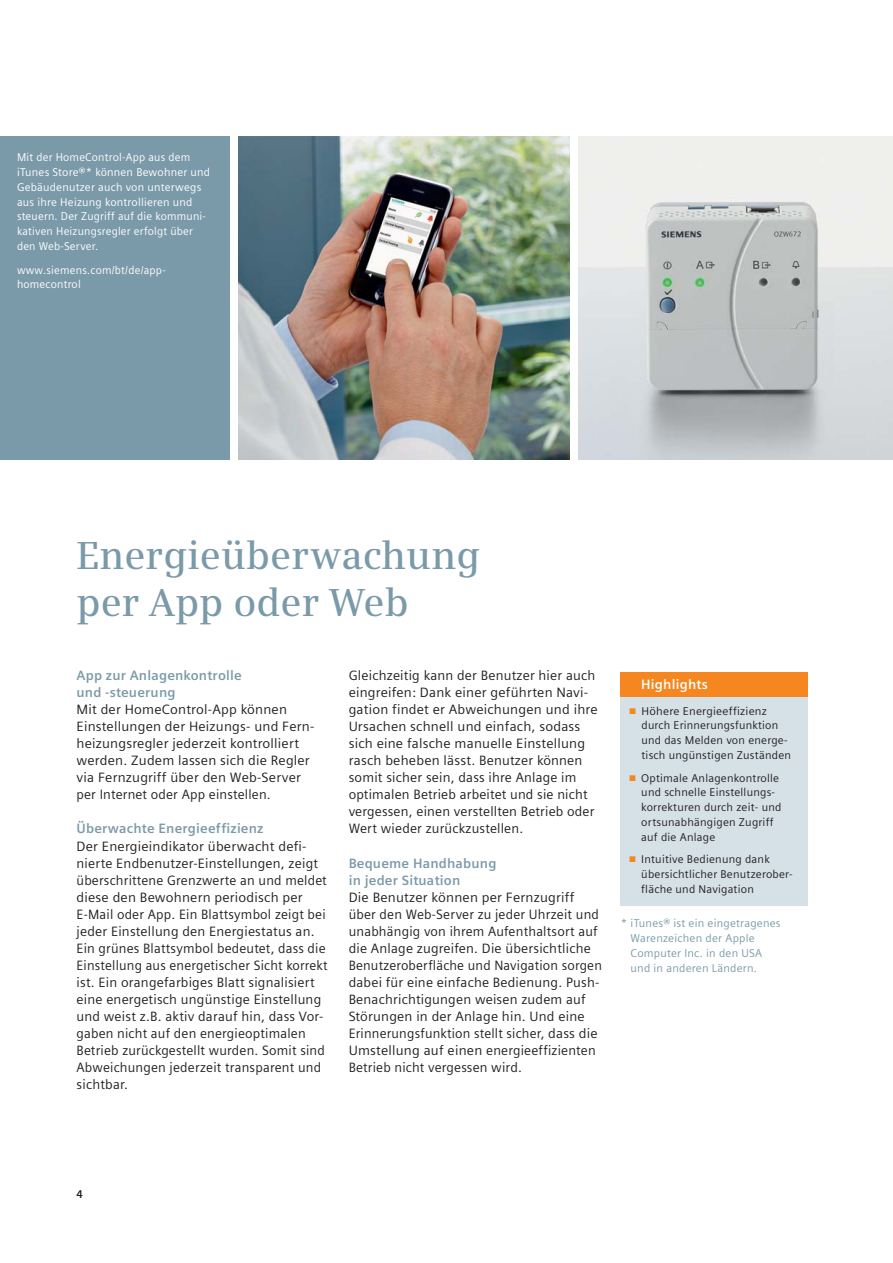
<style>
.page{position:relative;width:893px;height:1263px;background:#fff}
.page>*{position:absolute;margin:0;border:0;box-sizing:border-box;transform-origin:0 0}
.t1{font:600 39px/46.8px "Siemens Serif";color:#7b9aa9}
.t2{font:13.5px/17px "Siemens Sans";letter-spacing:.015em;color:#231f20}
.t3{font:700 13.5px/17px "Siemens Sans";letter-spacing:.015em;color:#7b9aa9}
.t4{font:700 13.5px "Siemens Sans";letter-spacing:.015em;color:#fff}
.t5{font:11.25px/14.9px "Siemens Sans";letter-spacing:.02em;color:#231f20}
.t6{font:11.25px/14.9px "Siemens Sans";letter-spacing:.02em;color:#fff}
.t7{font:11.25px/14.9px "Siemens Sans";letter-spacing:.02em;color:#7b9aa9}
.t8{font:700 11.25px "Siemens Sans";color:#231f20}
.s1{font-family:"Siemens Sans OT";font-weight:700}
.s2{color:#f6861f}
</style>
<div class="page">
<img style="left:238px;top:136px;width:332px;height:323px">
<img style="left:578px;top:136px;width:315px;height:323px">
<div style="left:0;top:136px;width:230px;height:323px;background:#7b9aa9"></div>
<div style="left:621px;top:672px;width:187px;height:25px;background:#f6861f"></div>
<div style="left:621px;top:697px;width:187px;height:209px;background:#d5e0e7"></div>
<p class="t6" style="left:17px;top:151px;width:195px">Mit der HomeControl-App aus dem iTunes Store<span class="s1">®</span>* können Bewohner und<br>Gebäudenutzer auch von unterwegs aus ihre Heizung kontrollieren und steuern. Der Zugriff auf die kommuni&shy;kativen Heizungsregler erfolgt über den Web-Server.</p>
<p class="t6" style="left:17px;top:263px;width:150px">www.siemens.com/bt/de/app&shy;homecontrol</p>
<h1 class="t1" style="left:77px;top:535px;width:405px">Energieüberwachung per App oder Web</h1>
<p class="t3" style="left:77px;top:668px;width:167px">App zur Anlagenkontrolle und -steuerung</p>
<p class="t2" style="left:77px;top:702px;width:239px">Mit der HomeControl-App können Einstellungen der Heizungs- und Fern&shy;heizungsregler jederzeit kontrolliert werden. Zudem lassen sich die Regler via Fernzugriff über den Web-Server per Internet oder App einstellen.</p>
<p class="t3" style="left:77px;top:821px;width:189px">Überwachte Energieeffizienz</p>
<p class="t2" style="left:77px;top:838px;width:253px">Der Energieindikator überwacht defi&shy;nierte Endbenutzer-Einstellungen, zeigt überschrittene Grenzwerte an und meldet diese den Bewohnern periodisch per E-Mail oder App. Ein Blattsymbol zeigt bei jeder Einstellung den Energiestatus an.<br>Ein grünes Blattsymbol bedeutet, dass die Einstellung aus energetischer Sicht korrekt ist. Ein orangefarbiges Blatt signalisiert eine energetisch ungünstige Einstellung und weist z.B. aktiv darauf hin, dass Vor&shy;gaben nicht auf den energieoptimalen Betrieb zurückgestellt wurden. Somit sind Abweichungen jederzeit transparent und sichtbar.</p>
<p class="t2" style="left:349px;top:668px;width:250px">Gleichzeitig kann der Benutzer hier auch eingreifen: Dank einer geführten Navi&shy;gation findet er Abweichungen und ihre Ursachen schnell und einfach, sodass sich eine falsche manuelle Einstellung rasch beheben lässt. Benutzer können somit sicher sein, dass ihre Anlage im optimalen Betrieb arbeitet und sie nicht vergessen, einen verstellten Betrieb oder Wert wieder zurückzustellen.</p>
<p class="t3" style="left:349px;top:855px;width:149px">Bequeme Handhabung in jeder Situation</p>
<p class="t2" style="left:349px;top:890px;width:255px">Die Benutzer können per Fernzugriff über den Web-Server zu jeder Uhrzeit und unabhängig von ihrem Aufenthaltsort auf die Anlage zugreifen. Die übersichtliche Benutzeroberfläche und Navigation sorgen dabei für eine einfache Bedienung. Push-Benachrichtigungen weisen zudem auf Störungen in der Anlage hin. Und eine Erinnerungsfunktion stellt sicher, dass die Umstellung auf einen energieeffizienten Betrieb nicht vergessen wird.</p>
<p class="t4" style="left:641px;top:679px;width:68px">Highlights</p>
<p class="t5" style="left:641px;top:704px;width:151px;text-indent:-12px"><span class="s2">■</span> Höhere Energieeffizienz durch Erinnerungsfunktion und das Melden von energe&shy;tisch ungünstigen Zuständen</p>
<p class="t5" style="left:641px;top:771px;width:142px;text-indent:-12px"><span class="s2">■</span> Optimale Anlagenkontrolle und schnelle Einstellungs&shy;korrekturen durch zeit- und ortsunabhängigen Zugriff auf die Anlage</p>
<p class="t5" style="left:641px;top:853px;width:153px;text-indent:-12px"><span class="s2">■</span> Intuitive Bedienung dank übersichtlicher Benutzerober&shy;fläche und Navigation</p>
<p class="t7" style="left:631px;top:917px;width:152px;text-indent:-10px">* iTunes<span class="s1">®</span> ist ein eingetragenes<br>Warenzeichen der Apple<br>Computer Inc. in den USA und in anderen Ländern.</p>
<p class="t8" style="left:77px;top:1190px;width:8px">4</p>
</div>
